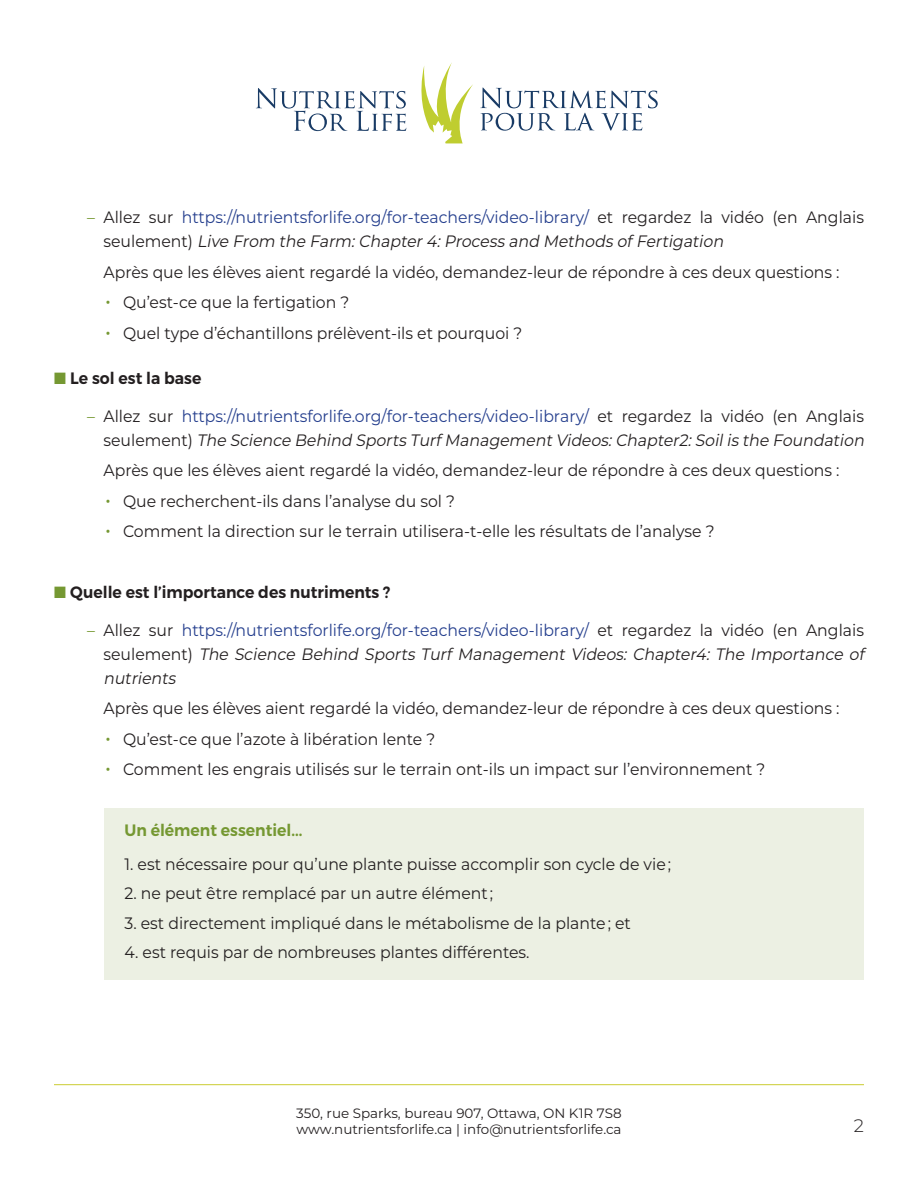
<style>
.page{position:relative;width:918px;height:1188px;background:#fff}
.page>*{position:absolute;margin:0;border:0;box-sizing:border-box;transform-origin:0 0}
.t1{font:300 18px "Montserrat";color:#231f20}
.t2{font:16.5px "Montserrat";color:#231f20;scale:.95 1}
.t3{font:italic 16.5px/24px "Montserrat";color:#231f20;text-align:right;scale:.95 1}
.t4{font:16.5px/24px "Montserrat";color:#253f8e;scale:.95 1}
.t5{font:600 16.5px "Montserrat";color:#231f20;scale:.95 1}
.t6{font:600 16.5px "Montserrat";color:#759832;scale:.95 1}
.t7{font:13.5px "Montserrat";color:#231f20}
.s1{color:#759832}
.s2{color:#231f20}
.s3{font-style:italic;color:#231f20}
.s4{font-size:21px;color:#759832}
.s5{font-style:normal;color:#759832}
.s6{font-style:normal}
.s7{font-style:normal;color:#253f8e}
</style>
<div class="page">
<svg style="left:421px;top:63px;width:52px;height:80px"></svg>
<svg style="left:256px;top:88px;width:150px;height:43px"></svg>
<svg style="left:480px;top:87px;width:178px;height:44px"></svg>
<hr style="left:54px;top:1084px;width:810px;height:1px;background:#cbcc31">
<div style="left:105px;top:808px;width:759px;height:172px;background:#ecf0e3"></div>
<p class="t4" style="left:104px;top:205px;width:802px;text-indent:-16px"><span class="s1">–</span> <span class="s2">Allez sur</span> https://nutrientsforlife.org/for-teachers/video-library/ <span class="s2">et regardez la vidéo (en Anglais s e u l e m e n t )</span> <span class="s3">Live From the Farm:Chapter4:Process and Methods ofFertigation</span></p>
<p class="t2" style="left:103px;top:261px;width:776px">Après que les élèves aient regardé la vidéo, demandez-leur de répondre à ces deux questions :</p>
<p class="t2" style="left:105px;top:291px;width:259px"><span class="s4">•</span> Qu’est-ce que la fertigation ?</p>
<p class="t2" style="left:105px;top:322px;width:441px"><span class="s4">•</span> Quel type d’échantillons prélèvent-ils et pourquoi ?</p>
<p class="t5" style="left:54px;top:368px;width:157px"><span class="s1">■</span> Le sol est la base</p>
<p class="t3" style="left:87px;top:403px;width:823px"><span class="s5">–</span> <span class="s6">Allez sur</span> <span class="s7">https://nutrientsforlife.org/for-teachers/video-library/</span> <span class="s6">et regardez la vidéo (en Anglais s e u l e m e n t )</span> The Science Behind Sports TurfManagementVideos:Chapter2:Soilis the Foundation</p>
<p class="t2" style="left:103px;top:459px;width:776px">Après que les élèves aient regardé la vidéo, demandez-leur de répondre à ces deux questions :</p>
<p class="t2" style="left:105px;top:490px;width:370px"><span class="s4">•</span> Que recherchent-ils dans l’analyse du sol ?</p>
<p class="t2" style="left:105px;top:520px;width:643px"><span class="s4">•</span> Comment la direction sur le terrain utilisera-t-elle les résultats de l’analyse ?</p>
<p class="t5" style="left:54px;top:582px;width:356px"><span class="s1">■</span> Quelle est l’importance des nutriments ?</p>
<p class="t3" style="left:104px;top:617px;width:806px;text-align:left;text-indent:-16px"><span class="s5">–</span> <span class="s6">Allez sur</span> <span class="s7">https://nutrientsforlife.org/for-teachers/video-library/</span> <span class="s6">et regardez la vidéo (en Anglais s e u l e m e n t )</span> The Science Behind Sports Turf Management Videos: Chapter4: The Importance of nutrients</p>
<p class="t2" style="left:103px;top:697px;width:776px">Après que les élèves aient regardé la vidéo, demandez-leur de répondre à ces deux questions :</p>
<p class="t2" style="left:105px;top:728px;width:349px"><span class="s4">•</span> Qu’est-ce que l’azote à libération lente ?</p>
<p class="t2" style="left:105px;top:758px;width:697px"><span class="s4">•</span> Comment les engrais utilisés sur le terrain ont-ils un impact sur l’environnement ?</p>
<p class="t6" style="left:124px;top:820px;width:189px">Un élément essentiel...</p>
<p class="t2" style="left:124px;top:853px;width:577px">1. est nécessaire pour qu’une plante puisse accomplir son cycle de vie ;</p>
<p class="t2" style="left:124px;top:882px;width:390px">2. ne peut être remplacé par un autre élément ;</p>
<p class="t2" style="left:124px;top:911px;width:535px">3. est directement impliqué dans le métabolisme de la plante ; et</p>
<p class="t2" style="left:124px;top:941px;width:428px">4. est requis par de nombreuses plantes différentes.</p>
<p class="t7" style="left:296px;top:1104px;width:327px">350, rue Sparks, bureau 907, Ottawa, ON K1R 7S8</p>
<p class="t7" style="left:296px;top:1120px;width:327px">www.nutrientsforlife.ca | info@nutrientsforlife.ca</p>
<p class="t1" style="left:854px;top:1114px;width:12px">2</p>
</div>
